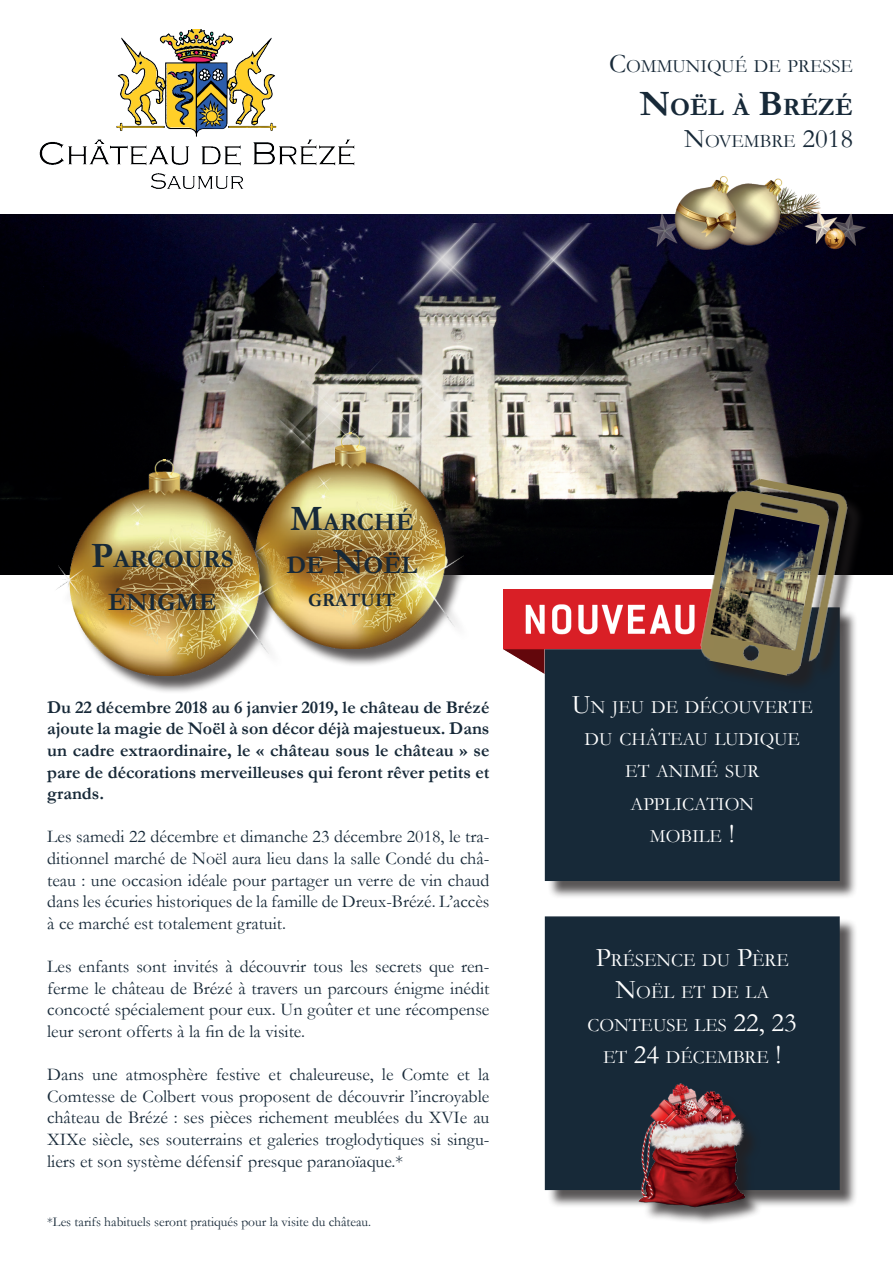
<style>
.page{position:relative;width:893px;height:1263px;background:#fff}
.page>*{position:absolute;margin:0;border:0;box-sizing:border-box;transform-origin:0 0}
.t1{font:700 25.2px/43.2px "Garamond";color:#172938}
.t2{font:18.9px/32.4px "Garamond";color:#fff;text-align:center}
.t3{font:18.9px "Garamond";color:#172938}
.t4{font:700 18.9px "Garamond";color:#172938}
.t5{font:18px/21.6px "Garamond";color:#172938;text-align:justify}
.t6{font:700 18px/21.6px "Garamond";color:#172938;text-align:justify}
.t7{font:13.5px "Garamond";color:#172938}
.s1{font-size:27px}
.s2{font-size:36px}
</style>
<div class="page">
<img style="left:0;top:215px;width:893px;height:359px">
<img style="left:263px;top:223px;width:354px;height:237px">
<img style="left:39px;top:30px;width:316px;height:159px">
<div style="left:246px;top:436px;width:234px;height:231px;background:#231f20;opacity:.75"></div>
<img style="left:240px;top:433px;width:223px;height:216px">
<div style="left:59px;top:462px;width:234px;height:232px;background:#231f20;opacity:.75"></div>
<img style="left:54px;top:460px;width:223px;height:215px">
<div style="left:547px;top:610px;width:311px;height:290px;background:#231f20;opacity:.75"></div>
<div style="left:545px;top:607px;width:295px;height:274px;background:#172938"></div>
<div style="left:547px;top:919px;width:311px;height:290px;background:#231f20;opacity:.75"></div>
<div style="left:545px;top:916px;width:295px;height:274px;background:#172938;border:2px solid #172938"></div>
<img style="left:504px;top:590px;width:160px;height:83px">
<div style="left:704px;top:482px;width:162px;height:211px;background:#231f20;opacity:.75"></div>
<img style="left:664px;top:467px;width:221px;height:221px">
<img style="left:711px;top:509px;width:108px;height:142px">
<img style="left:615px;top:1083px;width:155px;height:140px">
<img style="left:648px;top:176px;width:217px;height:73px">
<p class="t3" style="left:609px;top:53px;width:245px"><span class="s1">C</span>OMMUNIQUÉ DE PRESSE</p>
<h1 class="t1" style="left:640px;top:85px;width:215px"><span class="s2">N</span>OËL À <span class="s2">B</span>RÉZÉ</h1>
<p class="t3" style="left:684px;top:129px;width:170px"><span class="s1">N</span>OVEMBRE <span class="s1">2018</span></p>
<h1 class="t1" style="left:91px;top:538px;width:144px;text-align:center"><span class="s2">P</span>ARCOURS<br>ÉNIGME</h1>
<h1 class="t1" style="left:286px;top:501px;width:132px"><span class="s2">M</span>ARCHÉ<br>DE <span class="s2">N</span>OËL</h1>
<p class="t4" style="left:308px;top:587px;width:89px">GRATUIT</p>
<p class="t6" style="left:47px;top:696px;width:444px">Du 22 décembre 2018 au 6 janvier 2019, le château de Brézé ajoute la magie de Noël à son décor déjà majestueux. Dans un cadre extraordinaire, le « château sous le château » se pare de décorations merveilleuses qui feront rêver petits et grands.</p>
<p class="t5" style="left:47px;top:825px;width:444px">Les samedi 22 décembre et dimanche 23 décembre 2018, le tra&shy;ditionnel marché de Noël aura lieu dans la salle Condé du châ&shy;teau : une occasion idéale pour partager un verre de vin chaud dans les écuries historiques de la famille de Dreux-Brézé. L’accès à ce marché est totalement gratuit.</p>
<p class="t5" style="left:47px;top:955px;width:444px">Les enfants sont invités à découvrir tous les secrets que ren&shy;ferme le château de Brézé à travers un parcours énigme inédit concocté spécialement pour eux. Un goûter et une récompense leur seront offerts à la fin de la visite.</p>
<p class="t5" style="left:47px;top:1063px;width:444px">Dans une atmosphère festive et chaleureuse, le Comte et la Comtesse de Colbert vous proposent de découvrir l’incroyable château de Brézé : ses pièces richement meublées du XVIe au XIXe siècle, ses souterrains et galeries troglodytiques si singu&shy;liers et son système défensif presque paranoïaque.*</p>
<p class="t7" style="left:47px;top:1212px;width:325px">*Les tarifs habituels seront pratiqués pour la visite du château.</p>
<p class="t2" style="left:572px;top:690px;width:242px"><span class="s1">U</span>N JEU DE DÉCOUVERTE<br>DU CHÂTEAU LUDIQUE<br>ET ANIMÉ SUR<br>APPLICATION<br>MOBILE <span class="s1">!</span></p>
<p class="t2" style="left:588px;top:943px;width:211px"><span class="s1">P</span>RÉSENCE DU <span class="s1">P</span>ÈRE<br><span class="s1">N</span>OËL ET DE LA<br>CONTEUSE LES <span class="s1">22, 23<br></span>ET <span class="s1">24</span> DÉCEMBRE <span class="s1">!</span></p>
</div>
